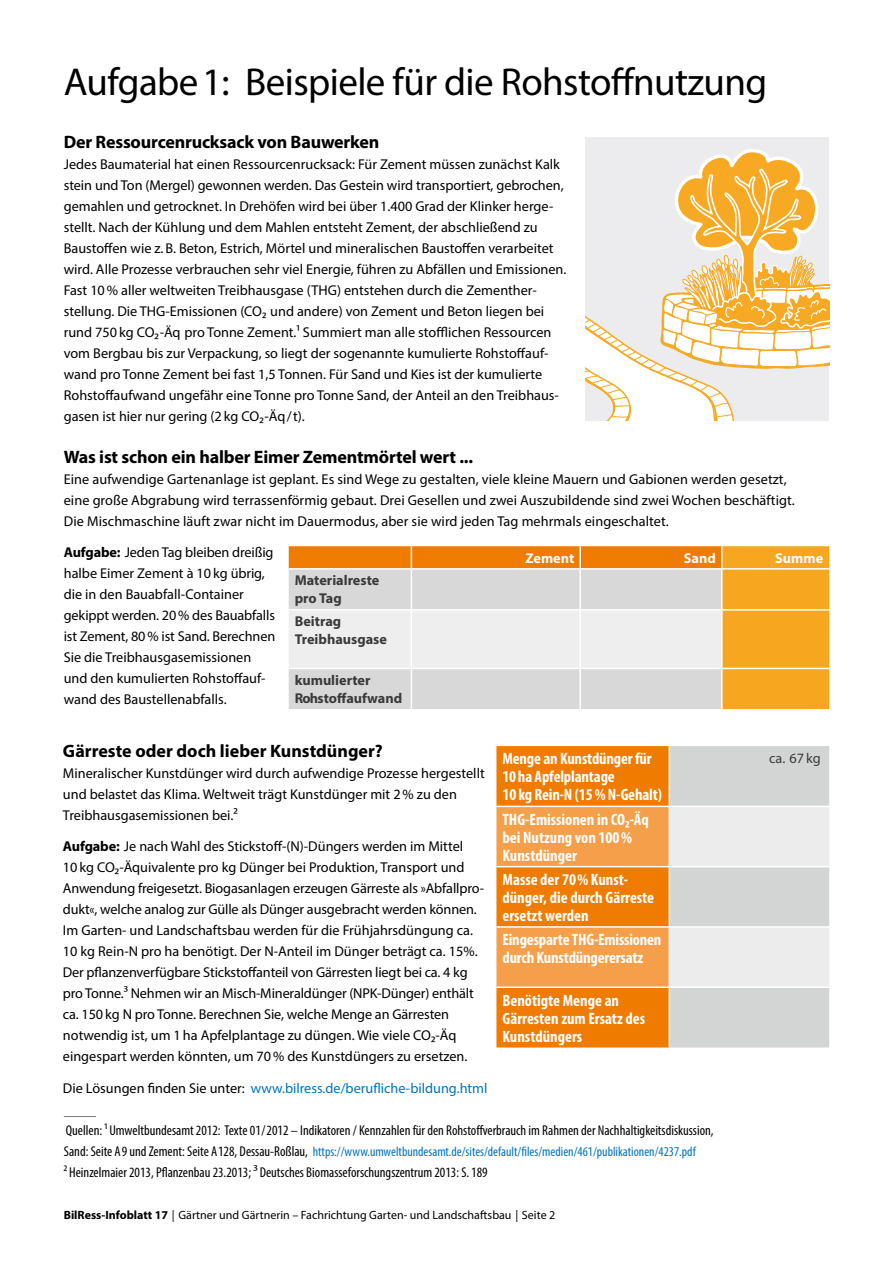
<style>
.page{position:relative;width:893px;height:1263px;background:#fff}
.page>*{position:absolute;margin:0;border:0;box-sizing:border-box;transform-origin:0 0}
.t1{font:39px "Myriad Pro";letter-spacing:-.015em;color:#000}
.t2{font:700 18px "Myriad Pro";letter-spacing:-.01em;color:#000}
.t3{font:700 condensed 16.5px/18px "Myriad Pro";color:#fff}
.t4{font:14.25px/21px "Myriad Pro";color:#000}
.t5{font:condensed 14.25px "Myriad Pro";color:#000}
.t6{font:700 14.25px/18px "Myriad Pro";color:#3a3a39}
.t7{font:14.25px "Myriad Pro";color:#0074be}
.t8{font:700 14.25px "Myriad Pro";color:#fff}
.t9{font:14.25px "Myriad Pro";color:#3a3a39}
.t10{font:condensed 13.5px "Myriad Pro";color:#0074be}
.t11{font:12px "Myriad Pro";color:#000}
.s1{font-weight:700}
.s2{font-stretch:condensed}
.s3{color:#000}
.s4{font-size:14.25px;color:#000}
.s5{font-stretch:normal}
</style>
<div class="page">
<div style="left:496px;top:746px;width:173px;height:301px;background:#ef7c00"></div>
<div style="left:670px;top:746px;width:159px;height:301px;background:#d3d4d4"></div>
<svg style="left:496px;top:807px;width:333px;height:179px;background:#ebba87"></svg>
<hr style="left:496px;top:806px;width:173px;height:1px;background:#fff">
<hr style="left:669px;top:806px;width:160px;height:1px;background:#fff">
<hr style="left:669px;top:807px;width:1px;height:59px;background:#fff">
<hr style="left:496px;top:866px;width:173px;height:1px;background:#fff">
<hr style="left:669px;top:866px;width:160px;height:1px;background:#fff">
<hr style="left:669px;top:867px;width:1px;height:59px;background:#fff">
<hr style="left:496px;top:926px;width:173px;height:2px;background:#fff">
<hr style="left:669px;top:926px;width:160px;height:2px;background:#fff">
<hr style="left:669px;top:928px;width:1px;height:58px;background:#fff">
<hr style="left:496px;top:986px;width:173px;height:2px;background:#fff">
<hr style="left:669px;top:986px;width:160px;height:2px;background:#fff">
<hr style="left:64px;top:1116px;width:32px;height:1px;background:#7a7b7a">
<svg style="left:289px;top:546px;width:540px;height:163px;background:#e7caa2"></svg>
<hr style="left:579px;top:546px;width:2px;height:22px;background:#fff">
<hr style="left:289px;top:568px;width:122px;height:2px;background:#fff">
<hr style="left:411px;top:568px;width:169px;height:2px;background:#fff">
<hr style="left:580px;top:568px;width:142px;height:2px;background:#fff">
<hr style="left:722px;top:568px;width:107px;height:2px;background:#fff">
<hr style="left:721px;top:546px;width:2px;height:22px;background:#fff">
<hr style="left:411px;top:570px;width:1px;height:39px;background:#fff">
<hr style="left:579px;top:570px;width:2px;height:39px;background:#fff">
<hr style="left:289px;top:609px;width:122px;height:2px;background:#fff">
<hr style="left:411px;top:609px;width:169px;height:2px;background:#fff">
<hr style="left:411px;top:611px;width:1px;height:57px;background:#fff">
<hr style="left:580px;top:609px;width:142px;height:2px;background:#fff">
<hr style="left:579px;top:611px;width:2px;height:57px;background:#fff">
<hr style="left:289px;top:668px;width:122px;height:1px;background:#fff">
<hr style="left:411px;top:668px;width:169px;height:1px;background:#fff">
<hr style="left:411px;top:669px;width:1px;height:40px;background:#fff">
<hr style="left:580px;top:668px;width:142px;height:1px;background:#fff">
<hr style="left:579px;top:669px;width:2px;height:40px;background:#fff">
<hr style="left:721px;top:570px;width:2px;height:39px;background:#fff">
<hr style="left:722px;top:609px;width:107px;height:2px;background:#fff">
<hr style="left:721px;top:611px;width:2px;height:57px;background:#fff">
<hr style="left:722px;top:668px;width:107px;height:1px;background:#fff">
<hr style="left:721px;top:669px;width:2px;height:40px;background:#fff">
<svg style="left:585px;top:138px;width:244px;height:283px"></svg>
<h1 class="t1" style="left:64px;top:58px;width:705px">Aufgabe 1: Beispiele für die Rohstoffnutzung</h1>
<p class="t2" style="left:64px;top:130px;width:317px">Der Ressourcenrucksack von Bauwerken</p>
<p class="t4" style="left:64px;top:153px;width:504px">Jedes Baumaterial hat einen Ressourcenrucksack: Für Zement müssen zunächst Kalk stein und Ton (Mergel) gewonnen werden. Das Gestein wird transportiert, gebrochen, gemahlen und getrocknet. In Drehöfen wird bei über 1.400 Grad der Klinker herge&shy;stellt. Nach der Kühlung und dem Mahlen entsteht Zement, der abschließend zu Baustoffen wie z. B. Beton, Estrich, Mörtel und mineralischen Baustoffen verarbeitet wird. Alle Prozesse verbrauchen sehr viel Energie, führen zu Abfällen und Emissionen.<br>Fast 10 % aller weltweiten Treibhausgase (THG) entstehen durch die Zementher&shy;stellung. Die THG-Emissionen (CO₂ und andere) von Zement und Beton liegen bei rund 750 kg CO₂-Äq pro Tonne Zement.1 Summiert man alle stofflichen Ressourcen vom Bergbau bis zur Verpackung, so liegt der sogenannte kumulierte Rohstoffauf&shy;wand pro Tonne Zement bei fast 1,5 Tonnen. Für Sand und Kies ist der kumulierte Rohstoffaufwand ungefähr eine Tonne pro Tonne Sand, der Anteil an den Treibhaus&shy;gasen ist hier nur gering (2 kg CO₂-Äq/t).</p>
<p class="t2" style="left:64px;top:445px;width:411px">Was ist schon ein halber Eimer Zementmörtel wert ...</p>
<p class="t4" style="left:64px;top:468px;width:733px">Eine aufwendige Gartenanlage ist geplant. Es sind Wege zu gestalten, viele kleine Mauern und Gabionen werden gesetzt, eine große Abgrabung wird terrassenförmig gebaut. Drei Gesellen und zwei Auszubildende sind zwei Wochen beschäftigt.<br>Die Mischmaschine läuft zwar nicht im Dauermodus, aber sie wird jeden Tag mehrmals eingeschaltet.</p>
<p class="t4" style="left:64px;top:542px;width:213px"><span class="s1">Aufgabe:</span> Jeden Tag bleiben dreißig halbe Eimer Zement à 10 kg übrig, die in den Bauabfall-Container gekippt werden. 20 % des Bauabfalls ist Zement, 80 % ist Sand. Berechnen Sie die Treibhausgasemissionen und den kumulierten Rohstoffauf&shy;wand des Baustellenabfalls.</p>
<p class="t6" style="left:295px;top:571px;width:86px">Materialreste pro Tag</p>
<p class="t6" style="left:295px;top:612px;width:94px">Beitrag<br>Treibhausgase</p>
<p class="t6" style="left:295px;top:671px;width:109px">kumulierter<br>Rohstoffaufwand</p>
<p class="t8" style="left:525px;top:549px;width:50px">Zement</p>
<p class="t8" style="left:684px;top:549px;width:34px">Sand</p>
<p class="t8" style="left:775px;top:549px;width:50px">Summe</p>
<p class="t2" style="left:63px;top:739px;width:321px">Gärreste oder doch lieber Kunstdünger?</p>
<p class="t4" style="left:63px;top:762px;width:423px">Mineralischer Kunstdünger wird durch aufwendige Prozesse hergestellt und belastet das Klima. Weltweit trägt Kunstdünger mit 2 % zu den<br>Treibhausgasemissionen bei.2</p>
<p class="t4" style="left:63px;top:836px;width:423px"><span class="s1">Aufgabe:</span> Je nach Wahl des Stickstoff-(N)-Düngers werden im Mittel<br>10 kg CO₂-Äquivalente pro kg Dünger bei Produktion, Transport und Anwendung freigesetzt. Biogasanlagen erzeugen Gärreste als <span class="s2">»</span>Abfallpro&shy;dukt<span class="s2">«</span>, welche analog zur Gülle als Dünger ausgebracht werden können.<br>Im Garten- und Landschaftsbau werden für die Frühjahrsdüngung ca.<br>10 kg Rein-N pro ha benötigt. Der N-Anteil im Dünger beträgt ca. 15%.<br>Der pflanzenverfügbare Stickstoffanteil von Gärresten liegt bei ca. 4 kg pro Tonne.3 Nehmen wir an Misch-Mineraldünger (NPK-Dünger) enthält ca. 150 kg N pro Tonne. Berechnen Sie, welche Menge an Gärresten notwendig ist, um 1 ha Apfelplantage zu düngen. Wie viele CO₂-Äq eingespart werden könnten, um 70 % des Kunstdüngers zu ersetzen.</p>
<p class="t7" style="left:63px;top:1079px;width:426px"><span class="s3">Die Lösungen finden Sie unter:</span> www.bilress.de/berufliche-bildung.html</p>
<p class="t5" style="left:66px;top:1122px;width:649px">Quellen: 1 Umweltbundesamt 2012: Texte 01/2012 – Indikatoren / Kennzahlen für den Rohstoffverbrauch im Rahmen der Nachhaltigkeitsdiskussion,</p>
<p class="t10" style="left:64px;top:1143px;width:633px"><span class="s4">Sand: Seite A 9 und Zement: Seite A 128, Dessau-Roßlau,</span> https://www.umweltbundesamt.de/sites/default/files/medien/461/publikationen/4237.pdf</p>
<p class="t5" style="left:64px;top:1164px;width:425px">2 Heinzelmaier 2013, Pflanzenbau 23.2013; <span class="s5">3</span> Deutsches Biomasseforschungszentrum 2013: S.189</p>
<p class="t3" style="left:502px;top:749px;width:161px">Menge an Kunstdünger für<br>10 ha Apfelplantage<br>10 kg Rein-N (15% N-Gehalt)</p>
<p class="t9" style="left:769px;top:749px;width:53px">ca. 67 kg</p>
<p class="t3" style="left:502px;top:810px;width:148px">THG-Emissionen in CO₂-Äq bei Nutzung von 100 %<br>Kunstdünger</p>
<p class="t3" style="left:502px;top:870px;width:153px">Masse der 70 % Kunst&shy;dünger, die durch Gärreste ersetzt werden</p>
<p class="t3" style="left:502px;top:930px;width:161px">Eingesparte THG-Emissionen durch Kunstdüngerersatz</p>
<p class="t3" style="left:502px;top:991px;width:144px">Benötigte Menge an<br>Gärresten zum Ersatz des<br>Kunstdüngers</p>
<p class="t11" style="left:64px;top:1207px;width:493px"><span class="s1">BilRess-Infoblatt 17</span> | Gärtner und Gärtnerin – Fachrichtung Garten- und Landschaftsbau | Seite 2</p>
</div>
